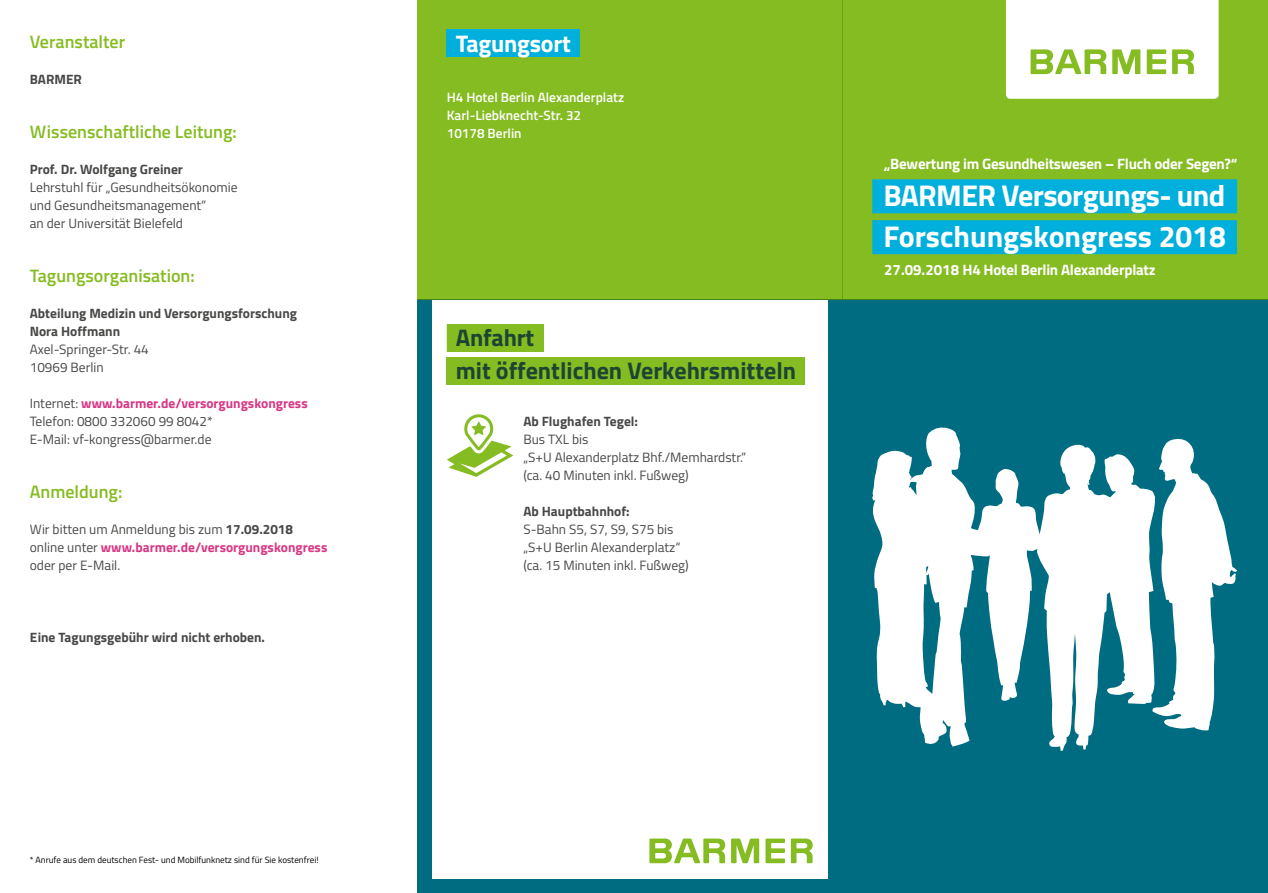
<style>
.page{position:relative;width:1268px;height:893px;background:#fff}
.page>*{position:absolute;margin:0;border:0;box-sizing:border-box;transform-origin:0 0}
.t1{font:700 30px/40.8px "BGEK Titillium";letter-spacing:-.01em;color:#fff}
.t2{font:700 24px "BGEK Titillium";color:#1d4534}
.t3{font:700 24px "BGEK Titillium";letter-spacing:-.01em;color:#fff}
.t4{font:600 18px "BGEK Titillium";color:#85bc21}
.t5{font:700 15px "BGEK Titillium";letter-spacing:-.015em;color:#fff}
.t6{font:13.5px/18px "BGEK Titillium";color:#484847}
.t7{font:700 13.5px/18px "BGEK Titillium";color:#484847}
.t8{font:600 13.5px/18px "BGEK Titillium";color:#fff}
.t9{font:9px "BGEK Titillium";color:#000}
.s1{font-weight:700;color:#d73884}
.s2{font-weight:700}
</style>
<div class="page">
<div style="left:842px;top:300px;width:425px;height:593px;background:#006c82"></div>
<div style="left:842px;top:0;width:425px;height:300px;background:#85bc21"></div>
<svg style="left:1006px;top:0;width:212px;height:99px;background:#f1f7e6"></svg>
<div style="left:872px;top:179px;width:364px;height:34px;background:#00afdb"></div>
<div style="left:872px;top:220px;width:364px;height:34px;background:#00afdb"></div>
<div style="left:417px;top:300px;width:425px;height:593px;background:#006c82"></div>
<div style="left:417px;top:0;width:425px;height:300px;background:#85bc21"></div>
<div style="left:432px;top:300px;width:395px;height:578px;background:#fff"></div>
<svg style="left:649px;top:838px;width:163px;height:25px"></svg>
<div style="left:446px;top:324px;width:97px;height:28px;background:#85bc21"></div>
<div style="left:446px;top:30px;width:133px;height:27px;background:#00afdb"></div>
<div style="left:446px;top:357px;width:358px;height:27px;background:#85bc21"></div>
<svg style="left:872px;top:427px;width:280px;height:324px;fill:#fff"></svg>
<svg style="left:1152px;top:438px;width:84px;height:292px"></svg>
<svg style="left:922px;top:566px;width:18px;height:128px"></svg>
<svg style="left:908px;top:482px;width:8px;height:13px"></svg>
<svg style="left:447px;top:414px;width:66px;height:63px"></svg>
<h3 class="t4" style="left:30px;top:28px;width:97px">Veranstalter</h3>
<p class="t7" style="left:30px;top:69px;width:54px">BARMER</p>
<h3 class="t4" style="left:30px;top:118px;width:208px">Wissenschaftliche Leitung:</h3>
<p class="t7" style="left:30px;top:159px;width:155px">Prof. Dr. Wolfgang Greiner</p>
<p class="t6" style="left:30px;top:177px;width:209px">Lehrstuhl für „Gesundheitsökonomie und Gesundheitsmanagement“<br>an der Universität Bielefeld</p>
<h3 class="t4" style="left:30px;top:262px;width:166px">Tagungsorganisation:</h3>
<p class="t7" style="left:30px;top:303px;width:269px">Abteilung Medizin und Versorgungsforschung<br>Nora Hoffmann</p>
<p class="t6" style="left:30px;top:339px;width:121px">Axel-Springer-Str. 44<br>10969 Berlin</p>
<p class="t6" style="left:30px;top:393px;width:279px">Internet: <span class="s1">www.barmer.de/versorgungskongress<br></span>Telefon: 0800 332060 99 8042*<br>E-Mail: vf-kongress@barmer.de</p>
<h3 class="t4" style="left:30px;top:478px;width:94px">Anmeldung:</h3>
<p class="t6" style="left:30px;top:519px;width:299px">Wir bitten um Anmeldung bis zum <span class="s2">17.09.2018 </span>online unter <span class="s1">www.barmer.de/versorgungskongress </span>oder per E-Mail.</p>
<p class="t7" style="left:30px;top:627px;width:237px">Eine Tagungsgebühr wird nicht erhoben.</p>
<p class="t9" style="left:30px;top:853px;width:290px">* Anrufe aus dem deutschen Fest- und Mobilfunknetz sind für Sie kostenfrei!</p>
<h2 class="t3" style="left:455px;top:25px;width:117px">Tagungsort</h2>
<p class="t8" style="left:446px;top:87px;width:179px">H4 Hotel Berlin Alexanderplatz<br>Karl-Liebknecht-Str. 32<br>10178 Berlin</p>
<h2 class="t2" style="left:455px;top:320px;width:80px">Anfahrt</h2>
<h2 class="t2" style="left:455px;top:352px;width:342px">mit öffentlichen Verkehrsmitteln</h2>
<p class="t7" style="left:523px;top:411px;width:116px">Ab Flughafen Tegel:</p>
<p class="t6" style="left:523px;top:429px;width:224px">Bus TXL bis<br>„S+U Alexanderplatz Bhf./Memhardstr.“ (ca. 40 Minuten inkl. Fußweg)</p>
<p class="t7" style="left:523px;top:501px;width:108px">Ab Hauptbahnhof:</p>
<p class="t6" style="left:523px;top:519px;width:167px">S-Bahn S5, S7, S9, S75 bis „S+U Berlin Alexanderplatz“ (ca. 15 Minuten inkl. Fußweg)</p>
<p class="t5" style="left:884px;top:152px;width:355px">„Bewertung im Gesundheitswesen – Fluch oder Segen?“</p>
<h1 class="t1" style="left:883px;top:174px;width:344px">BARMER Versorgungs- und<br>Forschungskongress 2018</h1>
<p class="t5" style="left:884px;top:258px;width:273px">27.09.2018 H4 Hotel Berlin Alexanderplatz</p>
</div>
